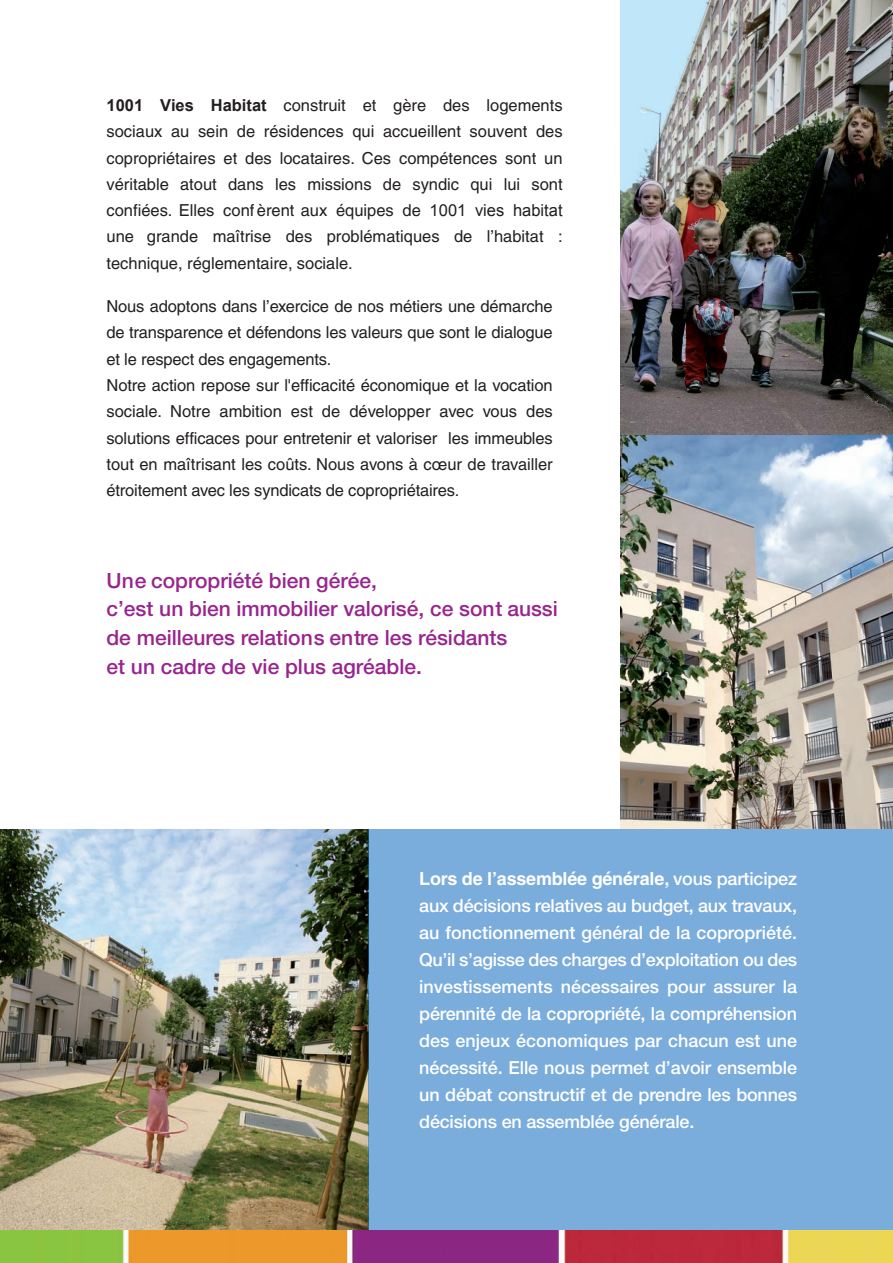
<style>
.page{position:relative;width:893px;height:1263px;background:#fff}
.page>*{position:absolute;margin:0;border:0;box-sizing:border-box;transform-origin:0 0}
.t1{font:500 21px/28.5px "Helvetica Neue";color:#98258e}
.t2{font:500 18px/27px "Helvetica Neue";letter-spacing:-.01em;color:#fff;text-align:justify}
.t3{font:700 18px "Helvetica";letter-spacing:-.01em;color:#fff}
.t4{font:16.5px/26.2px "Helvetica";letter-spacing:-.01em;color:#231f20;text-align:justify}
.s1{font-family:"Arial";font-weight:700}
.s2{font-family:"Arial"}
.s3{font-family:"Helvetica Neue";font-weight:500}
</style>
<div class="page">
<img style="left:621px;top:435px;width:272px;height:394px">
<img style="left:621px;top:0;width:272px;height:435px">
<img style="left:0;top:829px;width:368px;height:401px">
<div style="left:368px;top:829px;width:525px;height:416px;background:#7aacdc"></div>
<img style="left:0;top:1230px;width:893px;height:33px">
<p class="t4" style="left:106px;top:94px;width:458px"><span class="s1">1001 Vies Habitat</span> construit et gère des logements sociaux au sein de résidences qui accueillent souvent des copropriétaires et des locataires. Ces compétences sont un véritable atout dans les missions de syndic qui lui sont confiées. Elles confèrent aux équipes de <span class="s2">1001 vies habitat </span>une grande maîtrise des problématiques de l’habitat : technique, réglementaire, sociale.</p>
<p class="t4" style="left:107px;top:295px;width:448px;text-align:left">Nous adoptons dans l’exercice de nos métiers une démarche de transparence et défendons les valeurs que sont le dialogue et le respect des engagements.<br>Notre action repose sur l'efficacité économique et la vocation sociale. Notre ambition est de développer avec vous des solutions efficaces pour entretenir et valoriser les immeubles tout en maîtrisant les coûts. Nous avons à cœur de travailler étroitement avec les syndicats de copropriétaires.</p>
<p class="t1" style="left:106px;top:568px;width:453px">Une copropriété bien gérée,<br>c’est un bien immobilier valorisé, ce sont aussi de meilleures relations entre les résidants<br>et un cadre de vie plus agréable.</p>
<p class="t3" style="left:419px;top:872px;width:379px">Lors de l’assemblée générale, <span class="s3">vous participez</span></p>
<p class="t2" style="left:419px;top:894px;width:379px">aux décisions relatives au budget, aux travaux, au fonctionnement général de la copropriété.<br>Qu’il s’agisse des charges d’exploitation ou des investissements nécessaires pour assurer la pérennité de la copropriété, la compréhension des enjeux économiques par chacun est une nécessité. Elle nous permet d’avoir ensemble un débat constructif et de prendre les bonnes décisions en assemblée générale.</p>
</div>
